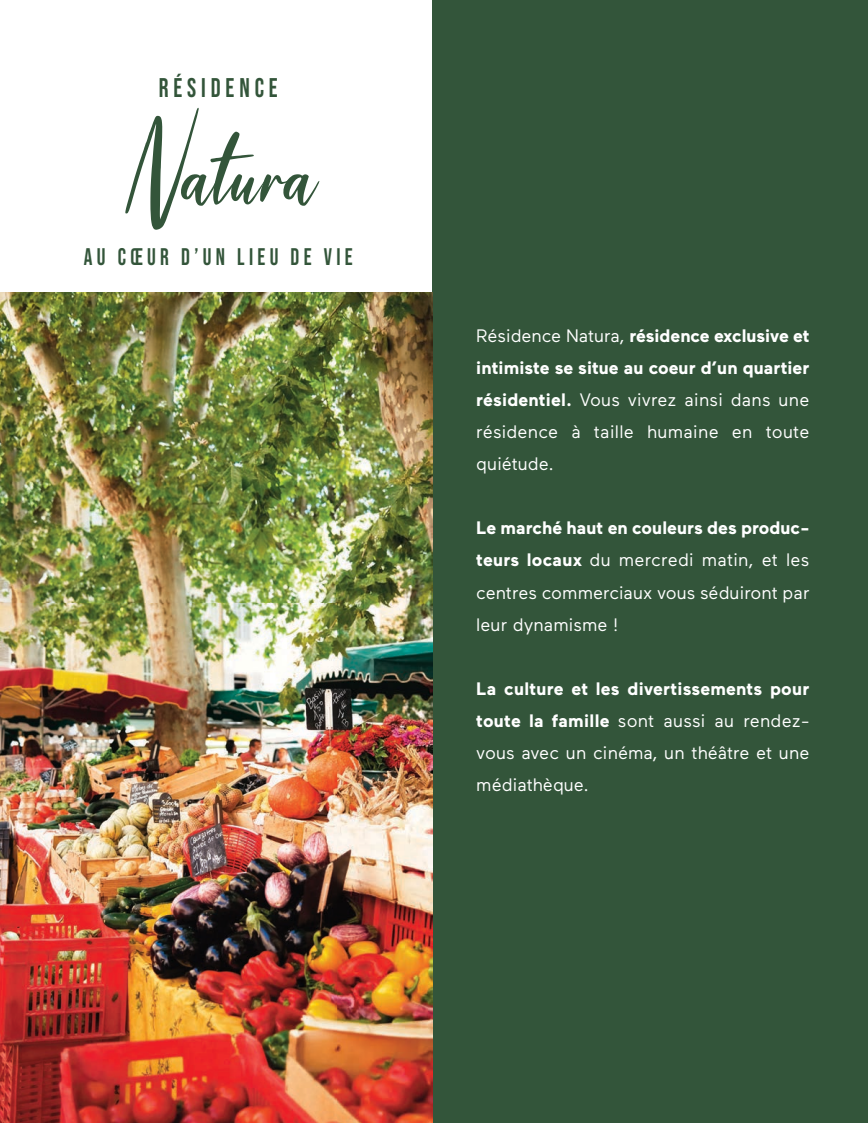
<style>
.page{position:relative;width:868px;height:1123px;background:#fff}
.page>*{position:absolute;margin:0;border:0;box-sizing:border-box;transform-origin:0 0}
.t1{font:135px "Helena Johnsmith";color:#33553a;scale:.9 1}
.t2{font:27px "Bebas Neue";letter-spacing:.2em;color:#33553a;scale:.9 1}
.t3{font:24px "Bebas Neue";letter-spacing:.2em;color:#33553a;scale:.9 1}
.t4{font:18px/32.1px "Maax";color:#fff;text-align:justify}
.s1{font-weight:700}
</style>
<div class="page">
<div style="left:432px;top:0;width:435px;height:1123px;background:#33553a"></div>
<img style="left:0;top:292px;width:432px;height:831px">
<h2 class="t2" style="left:159px;top:72px;width:134px">RÉSIDENCE</h2>
<h1 class="t1" style="left:122px;top:89px;width:218px">Natura</h1>
<h3 class="t3" style="left:84px;top:243px;width:300px">AU CŒUR D’UN LIEU DE VIE</h3>
<p class="t4" style="left:476px;top:321px;width:334px">Résidence Natura, <span class="s1">résidence exclusive et intimiste se situe au coeur d’un quartier résidentiel.</span> Vous vivrez ainsi dans une résidence à taille humaine en toute quiétude.</p>
<p class="t4" style="left:476px;top:514px;width:334px"><span class="s1">Le marché haut en couleurs des produc&shy;teurs locaux</span> du mercredi matin, et les centres commerciaux vous séduiront par leur dynamisme !</p>
<p class="t4" style="left:476px;top:674px;width:335px"><span class="s1">La culture et les divertissements pour toute la famille</span> sont aussi au rendez&shy;vous avec un cinéma, un théâtre et une médiathèque.</p>
</div>
